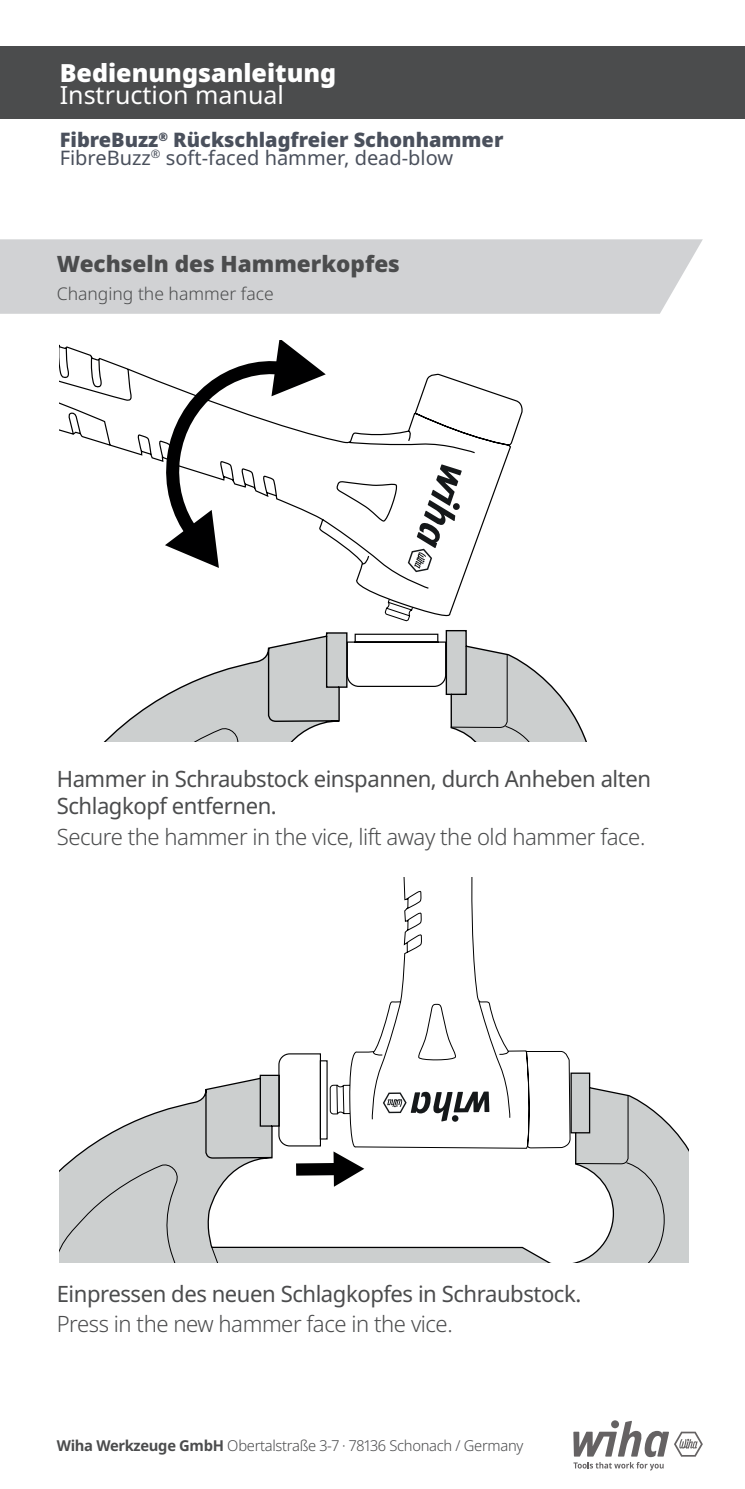
<style>
.page{position:relative;width:745px;height:1489px;background:#fff}
.page>*{position:absolute;margin:0;border:0;box-sizing:border-box;transform-origin:0 0}
.t1{font:900 25px "Noto Sans";color:#fff}
.t2{font:25px "Noto Sans";color:#fff}
.Fließtext{font:22.5px/27px "Noto Sans";letter-spacing:-.02em;color:#4b4c4d}
.Fließtext-2{font:300 22.5px "Noto Sans";letter-spacing:-.02em;color:#4b4c4d}
.Text_in_Rahmen{font:900 22.5px "Noto Sans";color:#4b4c4d}
.Produkt-Titel{font:900 20px "Noto Sans";color:#4a505c}
.Produkt-Untertitel{font:20px "Noto Sans";color:#4a505c}
.Text_in_Rahmen-2{font:300 17.5px "Noto Sans";color:#4b4c4d}
.Fließtext-3{font:300 15px "Noto Sans";letter-spacing:-.02em;color:#4b4c4d}
.s1{font-weight:700}
</style>
<div class="page">
<div style="left:0;top:46px;width:744px;height:73px;background:#4b4c4d"></div>
<svg style="left:105px;top:630px;width:482px;height:111px"></svg>
<svg style="left:60px;top:346px;width:463px;height:276px"></svg>
<svg style="left:407px;top:464px;width:54px;height:108px"></svg>
<svg style="left:155px;top:340px;width:170px;height:228px"></svg>
<svg style="left:106px;top:633px;width:440px;height:108px"></svg>
<svg style="left:70px;top:1072px;width:617px;height:190px"></svg>
<svg style="left:574px;top:1086px;width:54px;height:75px;background:#c4c7c7"></svg>
<svg style="left:60px;top:1161px;width:604px;height:101px"></svg>
<svg style="left:355px;top:877px;width:215px;height:273px"></svg>
<svg style="left:382px;top:1091px;width:107px;height:30px"></svg>
<svg style="left:277px;top:1052px;width:87px;height:134px"></svg>
<svg style="left:573px;top:1420px;width:129px;height:50px"></svg>
<div style="left:0;top:239px;width:702px;height:75px;background:#d1d2d4"></div>
<p class="t1" style="left:60px;top:54px;width:278px">Bedienungsanleitung</p>
<p class="t2" style="left:60px;top:77px;width:226px">Instruction manual</p>
<p class="Produkt-Titel" style="left:60px;top:125px;width:445px">FibreBuzz<sup>®</sup> Rückschlagfreier Schonhammer</p>
<p class="Produkt-Untertitel" style="left:60px;top:143px;width:395px">FibreBuzz<sup>®</sup> soft-faced hammer, dead-blow</p>
<p class="Text_in_Rahmen" style="left:57px;top:247px;width:344px">Wechseln des Hammerkopfes</p>
<p class="Text_in_Rahmen-2" style="left:57px;top:281px;width:218px">Changing the hammer face</p>
<p class="Fließtext" style="left:57px;top:766px;width:595px">Hammer in Schraubstock einspannen, durch Anheben alten<br>Schlagkopf entfernen.</p>
<p class="Fließtext-2" style="left:57px;top:820px;width:589px">Secure the hammer in the vice, lift away the old hammer face.</p>
<p class="Fließtext" style="left:57px;top:1280px;width:525px">Einpressen des neuen Schlagkopfes in Schraubstock.</p>
<p class="Fließtext-2" style="left:57px;top:1308px;width:397px">Press in the new hammer face in the vice.</p>
<p class="Fließtext-3" style="left:57px;top:1434px;width:468px"><span class="s1">Wiha Werkzeuge GmbH</span> Obertalstraße 3-7 · 78136 Schonach / Germany</p>
</div>
